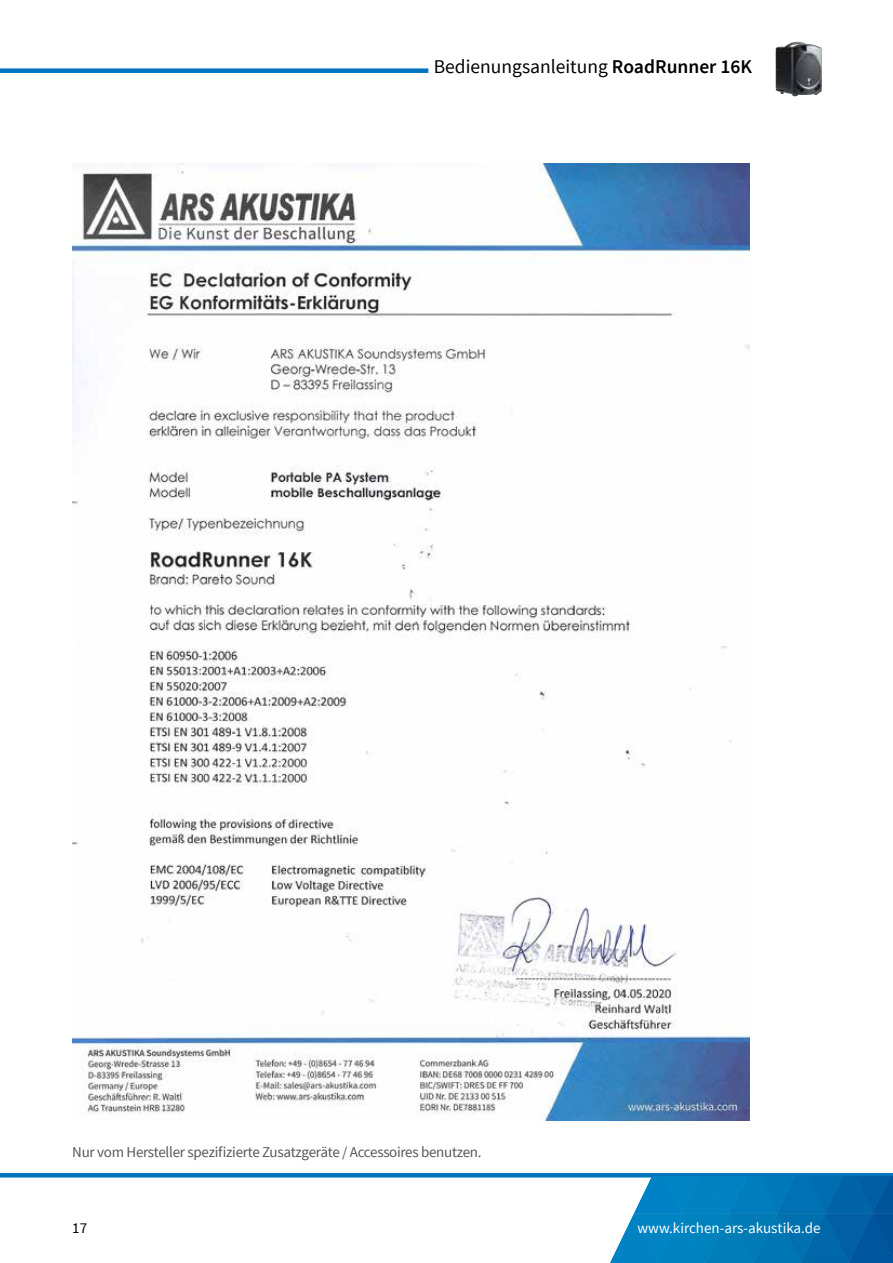
<style>
.page{position:relative;width:893px;height:1263px;background:#fff}
.page>*{position:absolute;margin:0;border:0;box-sizing:border-box;transform-origin:0 0}
.t1{font:19.5px "Source Sans Pro";color:#000}
.t2{font:15px "Source Sans Pro";letter-spacing:-.02em;color:#575756}
.t3{font:15px "Source Sans Pro";color:#fff}
.t4{font:15px "Source Sans Pro";color:#000}
.s1{font-weight:600}
</style>
<div class="page">
<hr style="left:0;top:1173px;width:893px;height:4px;background:#0075bf">
<svg style="left:591px;top:1176px;width:302px;height:87px;background:#2186be"></svg>
<div style="left:0;top:68px;width:428px;height:5px;background:#0075bf"></div>
<img style="left:776px;top:42px;width:46px;height:54px">
<img style="left:72px;top:164px;width:677px;height:957px">
<h1 class="t1" style="left:434px;top:55px;width:320px">Bedienungsanleitung <span class="s1">RoadRunner 16K</span></h1>
<p class="t2" style="left:72px;top:1142px;width:411px">Nur vom Hersteller spezifizierte Zusatzgeräte / Accessoires benutzen.</p>
<p class="t4" style="left:72px;top:1218px;width:16px">17</p>
<p class="t3" style="left:637px;top:1218px;width:185px">www.kirchen-ars-akustika.de</p>
</div>
